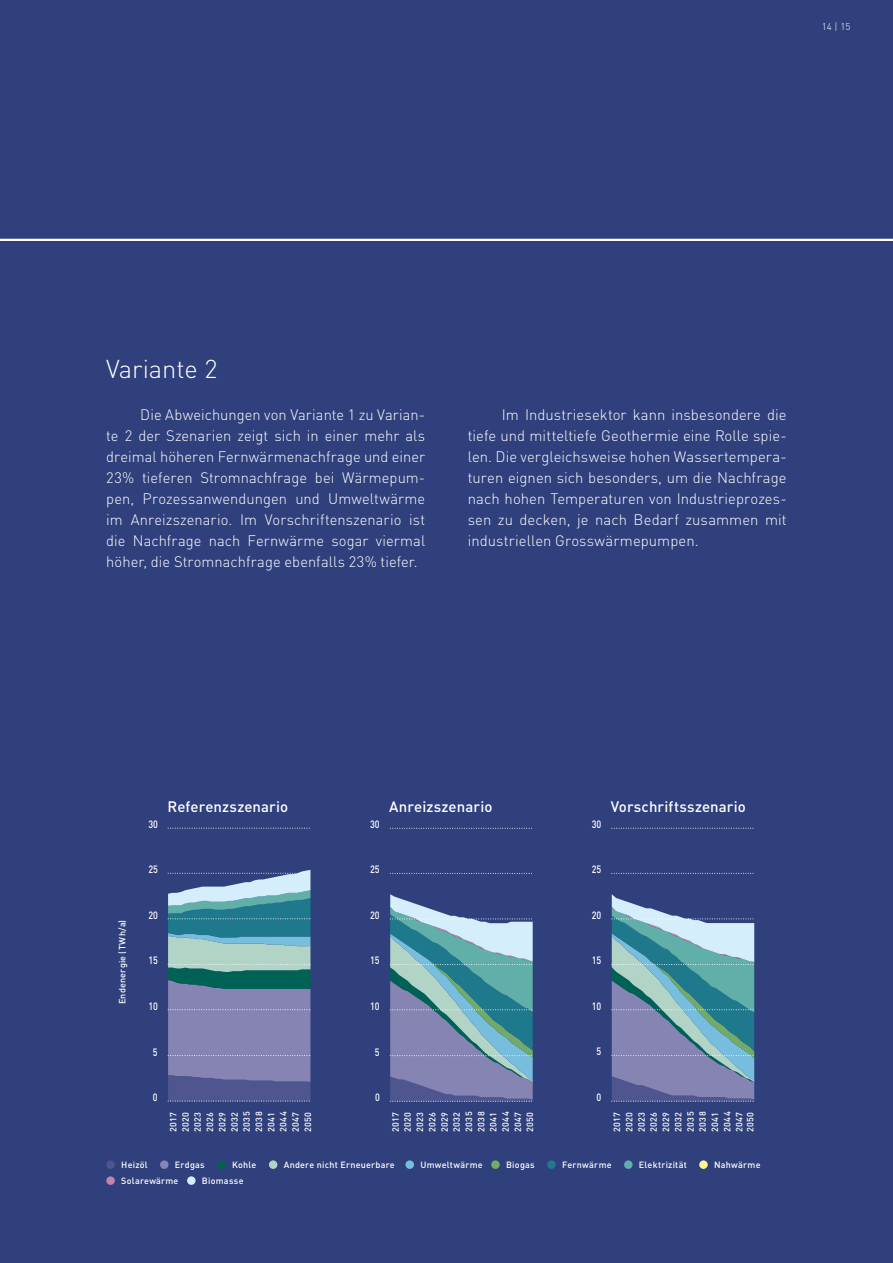
<style>
.page{position:relative;width:893px;height:1263px;background:#2f407c}
.page>*{position:absolute;margin:0;border:0;box-sizing:border-box;transform-origin:0 0}
.t1{font:300 25.5px "DIN";color:#fff}
.t2{font:300 15px/21px "DIN";letter-spacing:.005em;color:#fff;text-align:justify}
.t3{font:500 15px "DIN";letter-spacing:.005em;color:#fff}
.t4{font:500 10.5px "DIN";letter-spacing:-.005em;color:#fff;scale:.86 1}
.t5{font:300 9.75px "DIN";color:#fff}
.t6{font:500 9px/12.3px "DIN";letter-spacing:.035em;color:#fff;text-align:justify}
</style>
<div class="page">
<svg style="left:0;top:238px;width:893px;height:3px;background:#cbcfde"></svg>
<svg style="left:390px;top:873px;width:142px;height:1px"></svg>
<svg style="left:390px;top:828px;width:142px;height:1px"></svg>
<svg style="left:390px;top:894px;width:143px;height:208px;background:#7095ae"></svg>
<svg style="left:612px;top:873px;width:142px;height:1px"></svg>
<svg style="left:612px;top:828px;width:142px;height:1px"></svg>
<svg style="left:612px;top:894px;width:142px;height:208px;background:#7095ae"></svg>
<svg style="left:168px;top:828px;width:142px;height:1px"></svg>
<svg style="left:168px;top:870px;width:142px;height:232px;background:#6d8ca8"></svg>
<div style="left:106px;top:1160px;width:9px;height:9px;background:#4f568f;border-radius:50%"></div>
<div style="left:160px;top:1160px;width:9px;height:9px;background:#8584b2;border-radius:50%"></div>
<div style="left:217px;top:1160px;width:9px;height:9px;background:#006255;border-radius:50%"></div>
<div style="left:269px;top:1160px;width:8px;height:9px;background:#b1d4c7;border-radius:50%"></div>
<div style="left:187px;top:1176px;width:9px;height:9px;background:#d5eefc;border-radius:50%"></div>
<div style="left:405px;top:1160px;width:9px;height:9px;background:#77bddd;border-radius:50%"></div>
<div style="left:491px;top:1160px;width:9px;height:9px;background:#71ab67;border-radius:50%"></div>
<div style="left:547px;top:1160px;width:9px;height:9px;background:#1d798b;border-radius:50%"></div>
<div style="left:624px;top:1160px;width:9px;height:9px;background:#61afa9;border-radius:50%"></div>
<div style="left:106px;top:1176px;width:9px;height:9px;background:#c383ab;border-radius:50%"></div>
<div style="left:699px;top:1160px;width:9px;height:9px;background:#fff591;border-radius:50%"></div>
<p class="t5" style="left:822px;top:20px;width:30px">14 | 15</p>
<h1 class="t1" style="left:106px;top:353px;width:113px">Variante 2</h1>
<p class="t2" style="left:106px;top:404px;width:320px;text-indent:34px">Die Abweichungen von Variante 1 zu Varian&shy;te 2 der Szenarien zeigt sich in einer mehr als dreimal höheren Fernwärmenachfrage und einer 23% tieferen Stromnachfrage bei Wärmepum&shy;pen, Prozessanwendungen und Umweltwärme im Anreizszenario. Im Vorschriftenszenario ist die Nachfrage nach Fernwärme sogar viermal höher, die Stromnachfrage ebenfalls 23% tiefer.</p>
<p class="t2" style="left:468px;top:404px;width:320px;text-indent:34px">Im Industriesektor kann insbesondere die tiefe und mitteltiefe Geothermie eine Rolle spie&shy;len. Die vergleichsweise hohen Wassertempera&shy;turen eignen sich besonders, um die Nachfrage nach hohen Temperaturen von Industrieprozes&shy;sen zu decken, je nach Bedarf zusammen mit industriellen Grosswärmepumpen.</p>
<p class="t6" style="left:116px;top:1004px;width:86px;rotate:-90deg">Endenergie (TWh/a)</p>
<p class="t4" style="left:148px;top:817px;width:13px">30</p>
<p class="t3" style="left:168px;top:797px;width:122px">Referenzszenario</p>
<p class="t4" style="left:148px;top:862px;width:13px">25</p>
<p class="t4" style="left:148px;top:908px;width:13px">20</p>
<p class="t4" style="left:148px;top:954px;width:13px">15</p>
<p class="t4" style="left:148px;top:999px;width:13px">10</p>
<p class="t4" style="left:153px;top:1045px;width:7px">5</p>
<p class="t4" style="left:153px;top:1091px;width:7px">0</p>
<p class="t6" style="left:167px;top:1132px;width:22px;rotate:-90deg">2017<br>2020<br>2023<br>2026<br>2029<br>2032<br>2035<br>2038<br>2041<br>2044<br>2047<br>2050</p>
<p class="t4" style="left:370px;top:818px;width:13px">30</p>
<p class="t3" style="left:389px;top:797px;width:105px">Anreizszenario</p>
<p class="t3" style="left:611px;top:797px;width:137px">Vorschriftsszenario</p>
<p class="t4" style="left:592px;top:817px;width:13px">30</p>
<p class="t4" style="left:370px;top:863px;width:13px">25</p>
<p class="t4" style="left:592px;top:863px;width:13px">25</p>
<p class="t4" style="left:370px;top:908px;width:13px">20</p>
<p class="t4" style="left:592px;top:908px;width:13px">20</p>
<p class="t4" style="left:370px;top:954px;width:13px">15</p>
<p class="t4" style="left:370px;top:999px;width:13px">10</p>
<p class="t4" style="left:592px;top:954px;width:13px">15</p>
<p class="t4" style="left:592px;top:999px;width:13px">10</p>
<p class="t4" style="left:375px;top:1045px;width:7px">5</p>
<p class="t4" style="left:596px;top:1045px;width:7px">5</p>
<p class="t4" style="left:375px;top:1091px;width:7px">0</p>
<p class="t6" style="left:389px;top:1132px;width:22px;rotate:-90deg">2017<br>2020<br>2023<br>2026<br>2029<br>2032<br>2035<br>2038<br>2041<br>2044<br>2047<br>2050</p>
<p class="t4" style="left:597px;top:1091px;width:7px">0</p>
<p class="t6" style="left:611px;top:1132px;width:22px;rotate:-90deg">2017<br>2020<br>2023<br>2026<br>2029<br>2032<br>2035<br>2038<br>2041<br>2044<br>2047</p>
<p class="t6" style="left:744px;top:1132px;width:22px;rotate:-90deg">2050</p>
<p class="t6" style="left:121px;top:1159px;width:28px">Heizöl</p>
<p class="t6" style="left:175px;top:1159px;width:31px">Erdgas</p>
<p class="t6" style="left:232px;top:1159px;width:26px">Kohle</p>
<p class="t6" style="left:284px;top:1159px;width:112px">Andere nicht Erneuerbare</p>
<p class="t6" style="left:202px;top:1174px;width:43px">Biomasse</p>
<p class="t6" style="left:121px;top:1175px;width:59px">Solarewärme</p>
<p class="t6" style="left:420px;top:1159px;width:64px">Umweltwärme</p>
<p class="t6" style="left:506px;top:1159px;width:30px">Biogas</p>
<p class="t6" style="left:562px;top:1159px;width:51px">Fernwärme</p>
<p class="t6" style="left:639px;top:1159px;width:49px">Elektrizität</p>
<p class="t6" style="left:714px;top:1159px;width:48px">Nahwärme</p>
</div>
